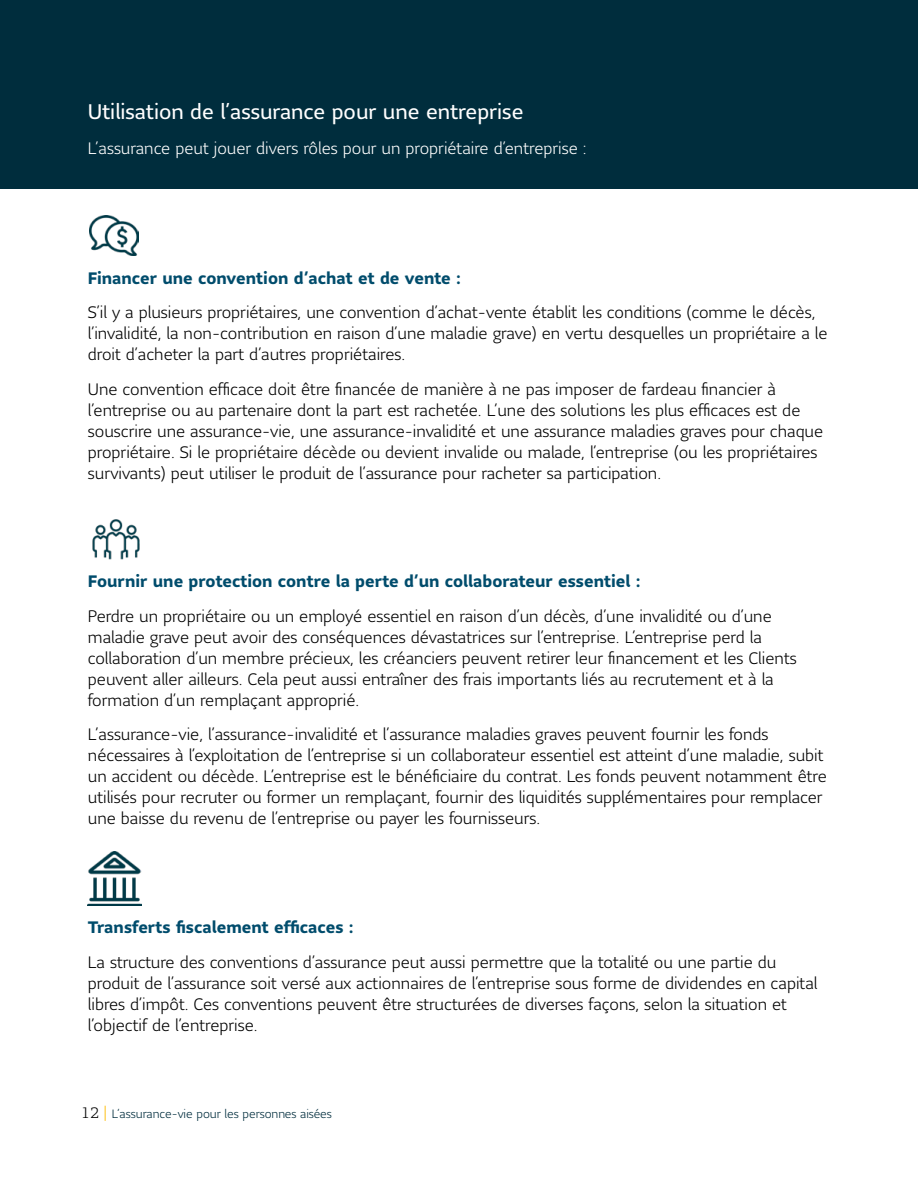
<style>
.page{position:relative;width:918px;height:1188px;background:#fff}
.page>*{position:absolute;margin:0;border:0;box-sizing:border-box;transform-origin:0 0}
.t1{font:21px "Sun Life Sans";color:#fff}
.t2{font:300 16.5px/21px "Sun Life Sans";color:#000}
.t3{font:700 16.5px "Sun Life Sans";color:#004c6c}
.t4{font:300 16.5px "Sun Life Sans";color:#fff}
.t5{font:300 12px "Sun Life Sans";color:#002d3d}
.s1{font-family:"Sun Life Serif";font-size:15px;color:#000}
.s2{font-family:"Sun Life Serif";font-size:15px;color:#febe10}
</style>
<div class="page">
<div style="left:0;top:0;width:918px;height:189px;background:#002d3d"></div>
<img style="left:92px;top:519px;width:48px;height:41px">
<img style="left:88px;top:852px;width:53px;height:53px">
<img style="left:89px;top:215px;width:49px;height:41px">
<p class="t1" style="left:88px;top:98px;width:437px">Utilisation de l’assurance pour une entreprise</p>
<p class="t4" style="left:88px;top:137px;width:500px">L’assurance peut jouer divers rôles pour un propriétaire d’entreprise :</p>
<p class="t3" style="left:88px;top:266px;width:374px">Financer une convention d’achat et de vente :</p>
<p class="t2" style="left:88px;top:301px;width:741px">S’il y a plusieurs propriétaires, une convention d’achat-vente établit les conditions (comme le décès, l’invalidité, la non-contribution en raison d’une maladie grave) en vertu desquelles un propriétaire a le droit d’acheter la part d’autres propriétaires.</p>
<p class="t2" style="left:88px;top:378px;width:737px">Une convention efficace doit être financée de manière à ne pas imposer de fardeau financier à l’entreprise ou au partenaire dont la part est rachetée. L’une des solutions les plus efficaces est de souscrire une assurance-vie, une assurance-invalidité et une assurance maladies graves pour chaque propriétaire. Si le propriétaire décède ou devient invalide ou malade, l’entreprise (ou les propriétaires survivants) peut utiliser le produit de l’assurance pour racheter sa participation.</p>
<p class="t3" style="left:88px;top:570px;width:554px">Fournir une protection contre la perte d’un collaborateur essentiel :</p>
<p class="t2" style="left:88px;top:605px;width:710px">Perdre un propriétaire ou un employé essentiel en raison d’un décès, d’une invalidité ou d’une maladie grave peut avoir des conséquences dévastatrices sur l’entreprise. L’entreprise perd la collaboration d’un membre précieux, les créanciers peuvent retirer leur financement et les Clients peuvent aller ailleurs. Cela peut aussi entraîner des frais importants liés au recrutement et à la formation d’un remplaçant approprié.</p>
<p class="t2" style="left:88px;top:724px;width:740px">L’assurance-vie, l’assurance-invalidité et l’assurance maladies graves peuvent fournir les fonds nécessaires à l’exploitation de l’entreprise si un collaborateur essentiel est atteint d’une maladie, subit un accident ou décède. L’entreprise est le bénéficiaire du contrat. Les fonds peuvent notamment être utilisés pour recruter ou former un remplaçant, fournir des liquidités supplémentaires pour remplacer une baisse du revenu de l’entreprise ou payer les fournisseurs.</p>
<p class="t3" style="left:88px;top:916px;width:267px">Transferts fiscalement efficaces :</p>
<p class="t2" style="left:88px;top:951px;width:731px">La structure des conventions d’assurance peut aussi permettre que la totalité ou une partie du produit de l’assurance soit versé aux actionnaires de l’entreprise sous forme de dividendes en capital libres d’impôt. Ces conventions peuvent être structurées de diverses façons, selon la situation et l’objectif de l’entreprise.</p>
<p class="t5" style="left:81px;top:1106px;width:252px"><span class="s1">12</span> <span class="s2">|</span> L’assurance-vie pour les personnes aisées</p>
</div>
